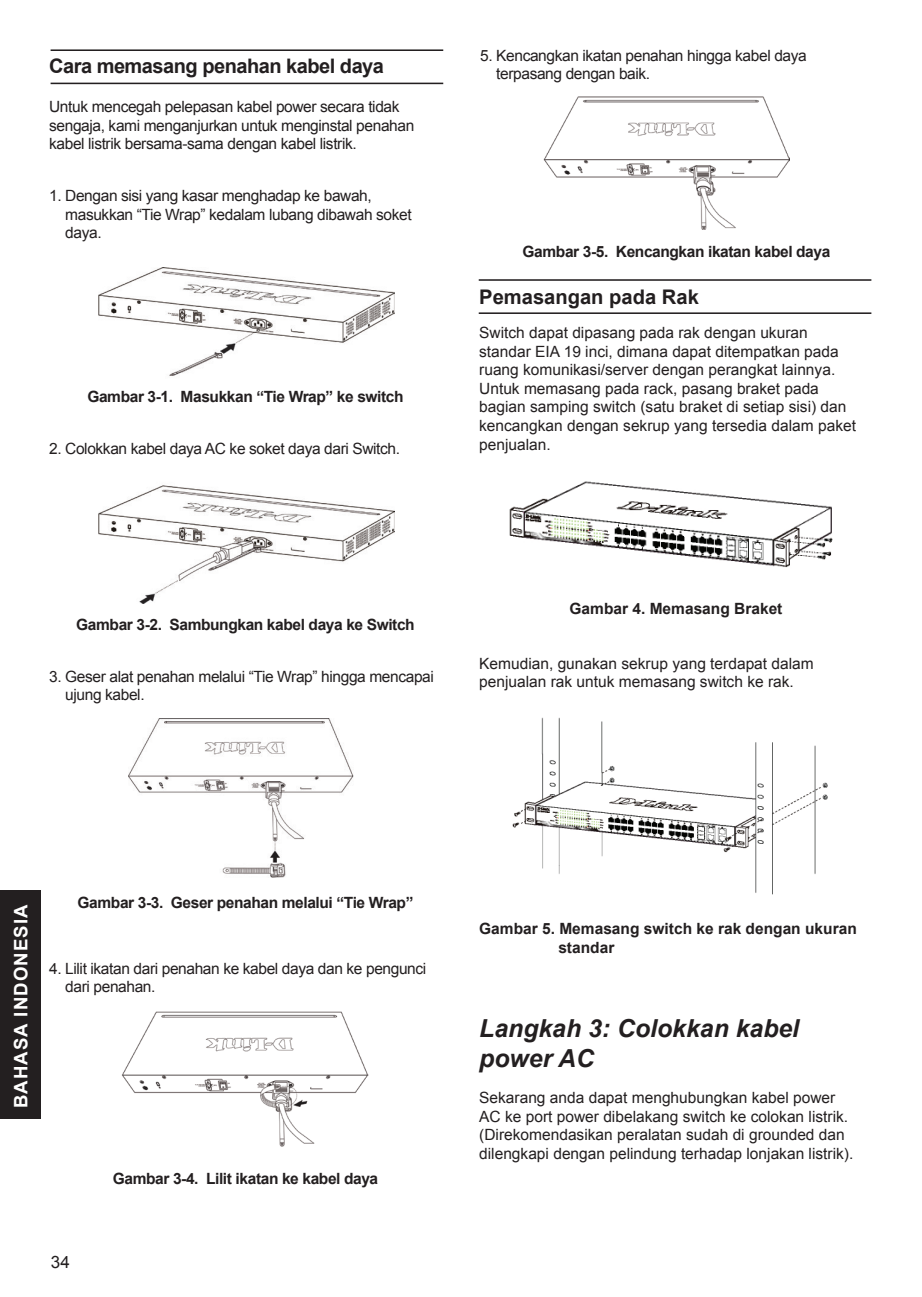
<style>
.page{position:relative;width:922px;height:1297px;background:#fff}
.page>*{position:absolute;margin:0;border:0;box-sizing:border-box;transform-origin:0 0}
.t1{font:italic 700 24.75px/29.8px "Arial";color:#231f20}
.t2{font:700 20.25px "Arial";color:#231f20}
.t3{font:700 20px "Arial";letter-spacing:-.025em;color:#231f20}
.t4{font:700 18.5px "Arial";letter-spacing:.06em;color:#fff}
.t5{font:17px "Arial";color:#231f20}
.t6{font:15.5px/18.5px "Arial";color:#231f20}
.t7{font:15.5px/18.5px "Arial";letter-spacing:-.025em;color:#231f20}
.t8{font:700 15.5px "Arial";letter-spacing:-.025em;color:#231f20}
.t9{font:700 15.5px/18.5px "Arial";color:#231f20}
</style>
<div class="page">
<div style="left:0;top:890px;width:41px;height:229px;background:#231f20"></div>
<img style="left:509px;top:481px;width:324px;height:87px">
<img style="left:512px;top:717px;width:316px;height:178px">
<img style="left:98px;top:268px;width:296px;height:108px">
<img style="left:98px;top:485px;width:296px;height:118px">
<img style="left:128px;top:719px;width:226px;height:159px">
<img style="left:121px;top:1011px;width:247px;height:136px">
<img style="left:543px;top:96px;width:246px;height:133px">
<hr style="left:51px;top:49px;width:392px;height:2px;background:#231f20">
<hr style="left:51px;top:83px;width:392px;height:1px;background:#231f20">
<hr style="left:478px;top:279px;width:393px;height:2px;background:#231f20">
<hr style="left:478px;top:312px;width:393px;height:2px;background:#231f20">
<p class="t3" style="left:49px;top:52px;width:336px">Cara memasang penahan kabel daya</p>
<p class="t7" style="left:49px;top:98px;width:366px">Untuk mencegah pelepasan kabel power secara tidak sengaja, kami menganjurkan untuk menginstal penahan kabel listrik bersama-sama dengan kabel listrik.</p>
<p class="t7" style="left:65px;top:187px;width:348px;text-indent:-16px">1. Dengan sisi yang kasar menghadap ke bawah, masukkan “Tie Wrap” kedalam lubang dibawah soket daya.</p>
<p class="t8" style="left:87px;top:387px;width:318px">Gambar 3-1. Masukkan “Tie Wrap” ke switch</p>
<p class="t7" style="left:49px;top:440px;width:352px">2. Colokkan kabel daya AC ke soket daya dari Switch.</p>
<p class="t7" style="left:496px;top:46px;width:312px;text-indent:-16px">5. Kencangkan ikatan penahan hingga kabel daya terpasang dengan baik.</p>
<p class="t8" style="left:522px;top:241px;width:309px">Gambar 3-5. Kencangkan ikatan kabel daya</p>
<h2 class="t2" style="left:479px;top:283px;width:221px">Pemasangan pada Rak</h2>
<p class="t6" style="left:479px;top:323px;width:378px">Switch dapat dipasang pada rak dengan ukuran standar EIA 19 inci, dimana dapat ditempatkan pada ruang komunikasi/server dengan perangkat lainnya.<br>Untuk memasang pada rack, pasang braket pada bagian samping switch (satu braket di setiap sisi) dan kencangkan dengan sekrup yang tersedia dalam paket penjualan.</p>
<p class="t8" style="left:76px;top:614px;width:340px">Gambar 3-2. Sambungkan kabel daya ke Switch</p>
<p class="t7" style="left:65px;top:667px;width:370px;text-indent:-16px">3. Geser alat penahan melalui “Tie Wrap” hingga mencapai ujung kabel.</p>
<p class="t9" style="left:569px;top:600px;width:214px">Gambar 4. Memasang Braket</p>
<p class="t6" style="left:479px;top:654px;width:336px">Kemudian, gunakan sekrup yang terdapat dalam penjualan rak untuk memasang switch ke rak.</p>
<p class="t4" style="left:9px;top:1108px;width:205px;rotate:-90deg">BAHASA INDONESIA</p>
<p class="t8" style="left:78px;top:892px;width:337px">Gambar 3-3. Geser penahan melalui “Tie Wrap”</p>
<p class="t7" style="left:65px;top:959px;width:362px;text-indent:-16px">4. Lilit ikatan dari penahan ke kabel daya dan ke pengunci dari penahan.</p>
<p class="t8" style="left:113px;top:1168px;width:267px">Gambar 3-4. Lilit ikatan ke kabel daya</p>
<p class="t5" style="left:51px;top:1251px;width:20px">34</p>
<p class="t9" style="left:558px;top:920px;width:300px;text-indent:-79px">Gambar 5. Memasang switch ke rak dengan ukuran standar</p>
<h1 class="t1" style="left:479px;top:1015px;width:321px">Langkah 3: Colokkan kabel power AC</h1>
<p class="t6" style="left:479px;top:1088px;width:375px">Sekarang anda dapat menghubungkan kabel power AC ke port power dibelakang switch ke colokan listrik. (Direkomendasikan peralatan sudah di grounded dan dilengkapi dengan pelindung terhadap lonjakan listrik).</p>
</div>
